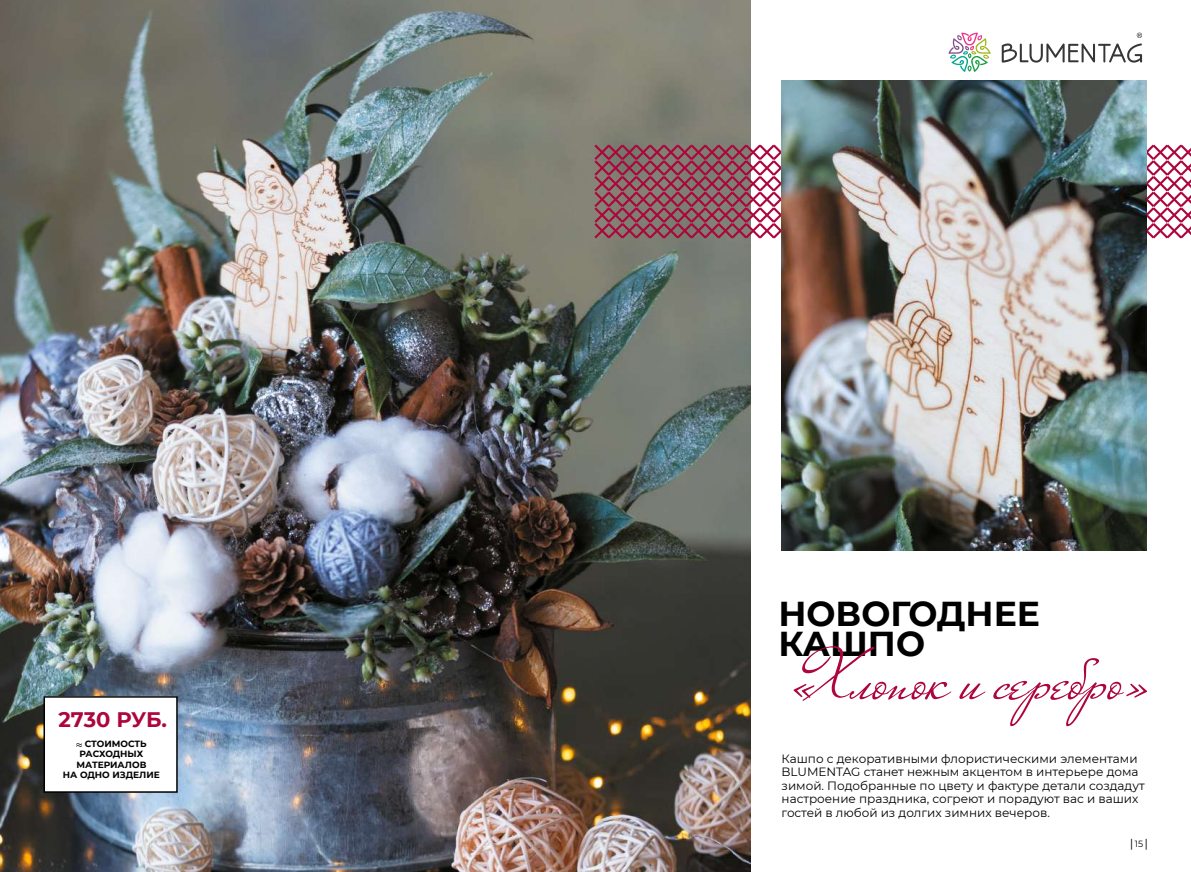
<style>
.page{position:relative;width:1191px;height:872px;background:#fff}
.page>*{position:absolute;margin:0;border:0;box-sizing:border-box;transform-origin:0 0}
.t1{font:72px "Nicolettascript";letter-spacing:-.01em;color:#ac063d}
.t2{font:700 34.5px/30px "Montserrat";color:#000}
.t3{font:700 21px "Montserrat";letter-spacing:-.005em;color:#ac063d}
.t4{font:12px/13.5px "Montserrat";color:#000}
.t5{font:700 9px "Montserrat";color:#000}
.t6{font:9px "Verdana";color:#000}
.s1{font-family:"Montserrat"}
</style>
<div class="page">
<img style="left:0;top:0;width:750px;height:872px">
<div style="left:44px;top:697px;width:133px;height:95px;background:#fff"></div>
<div style="left:44px;top:696px;width:134px;height:96px;border:2px solid #000"></div>
<svg style="left:76px;top:743px;width:6px;height:3px"></svg>
<svg style="left:948px;top:33px;width:42px;height:39px"></svg>
<svg style="left:1001px;top:33px;width:141px;height:30px"></svg>
<svg style="left:594px;top:145px;width:597px;height:93px"></svg>
<img style="left:781px;top:81px;width:365px;height:469px">
<h3 class="t3" style="left:59px;top:704px;width:110px">2730 РУБ.</h3>
<p class="t5" style="left:85px;top:737px;width:64px">СТОИМОСТЬ</p>
<p class="t5" style="left:79px;top:747px;width:65px">РАСХОДНЫХ</p>
<p class="t5" style="left:76px;top:758px;width:71px">МАТЕРИАЛОВ</p>
<p class="t5" style="left:63px;top:768px;width:98px">НА ОДНО ИЗДЕЛИЕ</p>
<h2 class="t2" style="left:778px;top:597px;width:263px">НОВОГОДНЕЕ<br>КАШПО</h2>
<h1 class="t1" style="left:789px;top:637px;width:365px">«Хлопок и серебро»</h1>
<p class="t4" style="left:781px;top:751px;width:365px">Кашпо с декоративными флористическими элементами BLUMENTAG станет нежным акцентом в интерьере дома зимой. Подобранные по цвету и фактуре детали создадут настроение праздника, согреют и порадуют вас и ваших гостей в любой из долгих зимних вечеров.</p>
<p class="t6" style="left:1128px;top:837px;width:23px">│<span class="s1">15</span>│</p>
</div>
